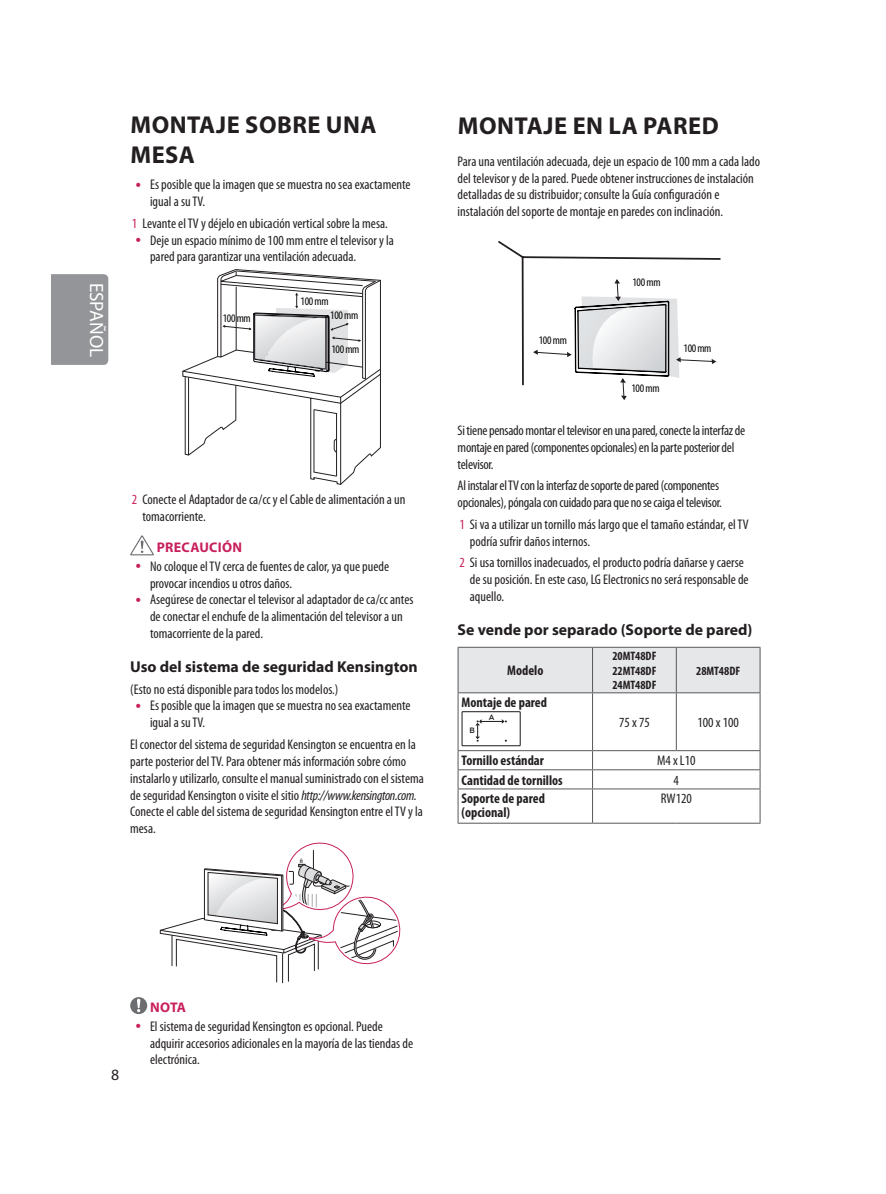
<style>
.page{position:relative;width:886px;height:1194px;background:#fff}
.page>*{position:absolute;margin:0;border:0;box-sizing:border-box;transform-origin:0 0}
.Title_1{font:700 24.5px/29.4px "Myriad Pro";letter-spacing:.02em;color:#231f20}
.t1{font:19.25px "Myriad Pro";color:#fff}
.Title_3{font:700 15.75px "Myriad Pro";color:#231f20}
.t2{font:15.75px "Myriad Pro";color:#231f20}
.Body{font:condensed 14px/16.8px "Myriad Pro";color:#231f20}
.Body-2{font:condensed 14px/16.8px "Myriad Pro";letter-spacing:-.02em;color:#231f20}
.Table_Body{font:700 condensed 14px/14px "Myriad Pro";color:#231f20}
.Box_Noti_Title{font:700 14px "Myriad Pro";letter-spacing:.02em;color:#c8205d}
.Body-Bold-Center{font:700 condensed 14px "Myriad Pro";color:#231f20}
.Body-Bold-Center-2{font:700 condensed 12.25px/14.7px "Myriad Pro";color:#231f20;text-align:justify}
.t3{font:condensed 11.55px "Myriad Pro";letter-spacing:-.025em;color:#040503}
.t4{font:700 8.22px "Bryant LG";color:#231f20}
.s1{color:#c8205d}
.s2{font-style:italic}
</style>
<div class="page">
<div style="left:51px;top:274px;width:57px;height:91px;background:#939598"></div>
<svg style="left:183px;top:271px;width:198px;height:213px"></svg>
<svg style="left:130px;top:535px;width:24px;height:20px"></svg>
<hr style="left:282px;top:953px;width:1px;height:30px;background:#231f20">
<svg style="left:160px;top:842px;width:241px;height:140px"></svg>
<svg style="left:130px;top:997px;width:17px;height:17px"></svg>
<svg style="left:498px;top:241px;width:222px;height:159px"></svg>
<div style="left:459px;top:648px;width:301px;height:44px;background:#e6e7e9"></div>
<hr style="left:458px;top:647px;width:134px;height:1px;background:#57585a">
<hr style="left:458px;top:647px;width:1px;height:45px;background:#57585a">
<hr style="left:458px;top:692px;width:134px;height:1px;background:#57585a">
<hr style="left:592px;top:647px;width:84px;height:1px;background:#57585a">
<hr style="left:592px;top:647px;width:1px;height:45px;background:#57585a">
<hr style="left:676px;top:647px;width:84px;height:1px;background:#57585a">
<hr style="left:592px;top:692px;width:84px;height:1px;background:#57585a">
<hr style="left:676px;top:692px;width:84px;height:1px;background:#57585a">
<hr style="left:676px;top:647px;width:1px;height:45px;background:#57585a">
<hr style="left:760px;top:647px;width:1px;height:45px;background:#57585a">
<hr style="left:458px;top:693px;width:1px;height:57px;background:#57585a">
<hr style="left:592px;top:693px;width:1px;height:57px;background:#57585a">
<hr style="left:676px;top:693px;width:1px;height:57px;background:#57585a">
<hr style="left:760px;top:693px;width:1px;height:57px;background:#57585a">
<hr style="left:458px;top:750px;width:134px;height:1px;background:#57585a">
<hr style="left:592px;top:750px;width:84px;height:1px;background:#57585a">
<hr style="left:676px;top:750px;width:84px;height:1px;background:#57585a">
<hr style="left:458px;top:769px;width:134px;height:1px;background:#57585a">
<svg style="left:458px;top:751px;width:1px;height:37px"></svg>
<hr style="left:592px;top:769px;width:84px;height:1px;background:#57585a">
<svg style="left:592px;top:751px;width:1px;height:37px"></svg>
<hr style="left:676px;top:769px;width:84px;height:1px;background:#57585a">
<svg style="left:760px;top:751px;width:1px;height:37px"></svg>
<hr style="left:458px;top:788px;width:134px;height:1px;background:#57585a">
<hr style="left:458px;top:789px;width:1px;height:33px;background:#57585a">
<hr style="left:592px;top:788px;width:84px;height:1px;background:#57585a">
<hr style="left:592px;top:789px;width:1px;height:33px;background:#57585a">
<hr style="left:676px;top:788px;width:84px;height:1px;background:#57585a">
<hr style="left:760px;top:789px;width:1px;height:33px;background:#57585a">
<hr style="left:458px;top:822px;width:134px;height:1px;background:#57585a">
<hr style="left:592px;top:822px;width:84px;height:1px;background:#57585a">
<hr style="left:676px;top:822px;width:84px;height:1px;background:#57585a">
<div style="left:461px;top:711px;width:60px;height:35px;border:1px solid #231f20"></div>
<svg style="left:476px;top:719px;width:31px;height:22px"></svg>
<h2 class="t1" style="left:108px;top:282px;width:76px;rotate:90deg">ESPAÑOL</h2>
<p class="Title_1" style="left:130px;top:109px;width:248px">MONTAJE SOBRE UNA<br>MESA</p>
<p class="Body" style="left:150px;top:176px;width:262px">Es posible que la imagen que se muestra no sea exactamente igual a su TV.</p>
<p class="Body" style="left:132px;top:215px;width:257px"><span class="s1">1</span> Levante el TV y déjelo en ubicación vertical sobre la mesa.</p>
<p class="Body" style="left:150px;top:231px;width:245px">Deje un espacio mínimo de 100 mm entre el televisor y la pared para garantizar una ventilación adecuada.</p>
<p class="t3" style="left:223px;top:311px;width:30px">100 mm</p>
<p class="t3" style="left:301px;top:294px;width:30px">100 mm</p>
<p class="t3" style="left:330px;top:308px;width:30px">100 mm</p>
<p class="t3" style="left:331px;top:342px;width:30px">100 mm</p>
<p class="Body" style="left:142px;top:491px;width:264px;text-indent:-10px"><span class="s1">2</span> Conecte el Adaptador de ca/cc y el Cable de alimentación a un tomacorriente.</p>
<p class="Box_Noti_Title" style="left:157px;top:538px;width:87px">PRECAUCIÓN</p>
<p class="Body" style="left:150px;top:557px;width:241px">No coloque el TV cerca de fuentes de calor, ya que puede provocar incendios u otros daños.</p>
<p class="Body" style="left:150px;top:591px;width:265px">Asegúrese de conectar el televisor al adaptador de ca/cc antes de conectar el enchufe de la alimentación del televisor a un tomacorriente de la pared.</p>
<p class="Title_3" style="left:130px;top:656px;width:289px">Uso del sistema de seguridad Kensington</p>
<p class="Body" style="left:130px;top:680px;width:210px">(Esto no está disponible para todos los modelos.)</p>
<p class="Body" style="left:150px;top:697px;width:262px">Es posible que la imagen que se muestra no sea exactamente igual a su TV.</p>
<p class="Body" style="left:130px;top:736px;width:295px">El conector del sistema de seguridad Kensington se encuentra en la parte posterior del TV. Para obtener más información sobre cómo instalarlo y utilizarlo, consulte el manual suministrado con el sistema de seguridad Kensington o visite el sitio <span class="s2">http://www.kensington.com.<br></span>Conecte el cable del sistema de seguridad Kensington entre el TV y la mesa.</p>
<p class="Title_1" style="left:458px;top:110px;width:262px">MONTAJE EN LA PARED</p>
<p class="Body" style="left:458px;top:153px;width:304px">Para una ventilación adecuada, deje un espacio de 100 mm a cada lado del televisor y de la pared. Puede obtener instrucciones de instalación detalladas de su distribuidor; consulte la Guía configuración e instalación del soporte de montaje en paredes con inclinación.</p>
<p class="t3" style="left:539px;top:333px;width:30px">100 mm</p>
<p class="t3" style="left:632px;top:275px;width:30px">100 mm</p>
<p class="t3" style="left:631px;top:381px;width:30px">100 mm</p>
<p class="t3" style="left:683px;top:341px;width:30px">100 mm</p>
<p class="Body-2" style="left:458px;top:422px;width:289px">Si tiene pensado montar el televisor en una pared, conecte la interfaz de montaje en pared (componentes opcionales) en la parte posterior del televisor.</p>
<p class="Body-2" style="left:458px;top:477px;width:266px">Al instalar el TV con la interfaz de soporte de pared (componentes opcionales), póngala con cuidado para que no se caiga el televisor.</p>
<p class="Body" style="left:470px;top:515px;width:280px;text-indent:-10px"><span class="s1">1</span> Si va a utilizar un tornillo más largo que el tamaño estándar, el TV podría sufrir daños internos.</p>
<p class="Body" style="left:470px;top:554px;width:280px;text-indent:-10px"><span class="s1">2</span> Si usa tornillos inadecuados, el producto podría dañarse y caerse de su posición. En este caso, LG Electronics no será responsable de aquello.</p>
<p class="Title_3" style="left:458px;top:619px;width:296px">Se vende por separado (Soporte de pared)</p>
<p class="Body-Bold-Center" style="left:507px;top:662px;width:38px">Modelo</p>
<p class="Body-Bold-Center-2" style="left:612px;top:648px;width:46px">20MT48DF 22MT48DF 24MT48DF</p>
<p class="Body-Bold-Center-2" style="left:696px;top:663px;width:46px">28MT48DF</p>
<p class="Table_Body" style="left:461px;top:695px;width:87px">Montaje de pared</p>
<p class="t4" style="left:489px;top:712px;width:7px">A</p>
<p class="t4" style="left:470px;top:725px;width:7px">B</p>
<p class="Body" style="left:619px;top:713px;width:32px">75 x 75</p>
<p class="Body" style="left:697px;top:713px;width:43px">100 x 100</p>
<p class="Table_Body" style="left:461px;top:753px;width:84px">Tornillo estándar</p>
<p class="Body" style="left:657px;top:752px;width:40px">M4 x L10</p>
<p class="Table_Body" style="left:461px;top:772px;width:103px">Cantidad de tornillos</p>
<p class="Body" style="left:674px;top:771px;width:7px">4</p>
<p class="Table_Body" style="left:461px;top:791px;width:85px">Soporte de pared (opcional)</p>
<p class="Body" style="left:661px;top:789px;width:33px">RW120</p>
<p class="t2" style="left:111px;top:1065px;width:10px">8</p>
<p class="Box_Noti_Title" style="left:150px;top:997px;width:37px">NOTA</p>
<p class="Body" style="left:150px;top:1017px;width:265px">El sistema de seguridad Kensington es opcional. Puede adquirir accesorios adicionales en la mayoría de las tiendas de electrónica.</p>
</div>
